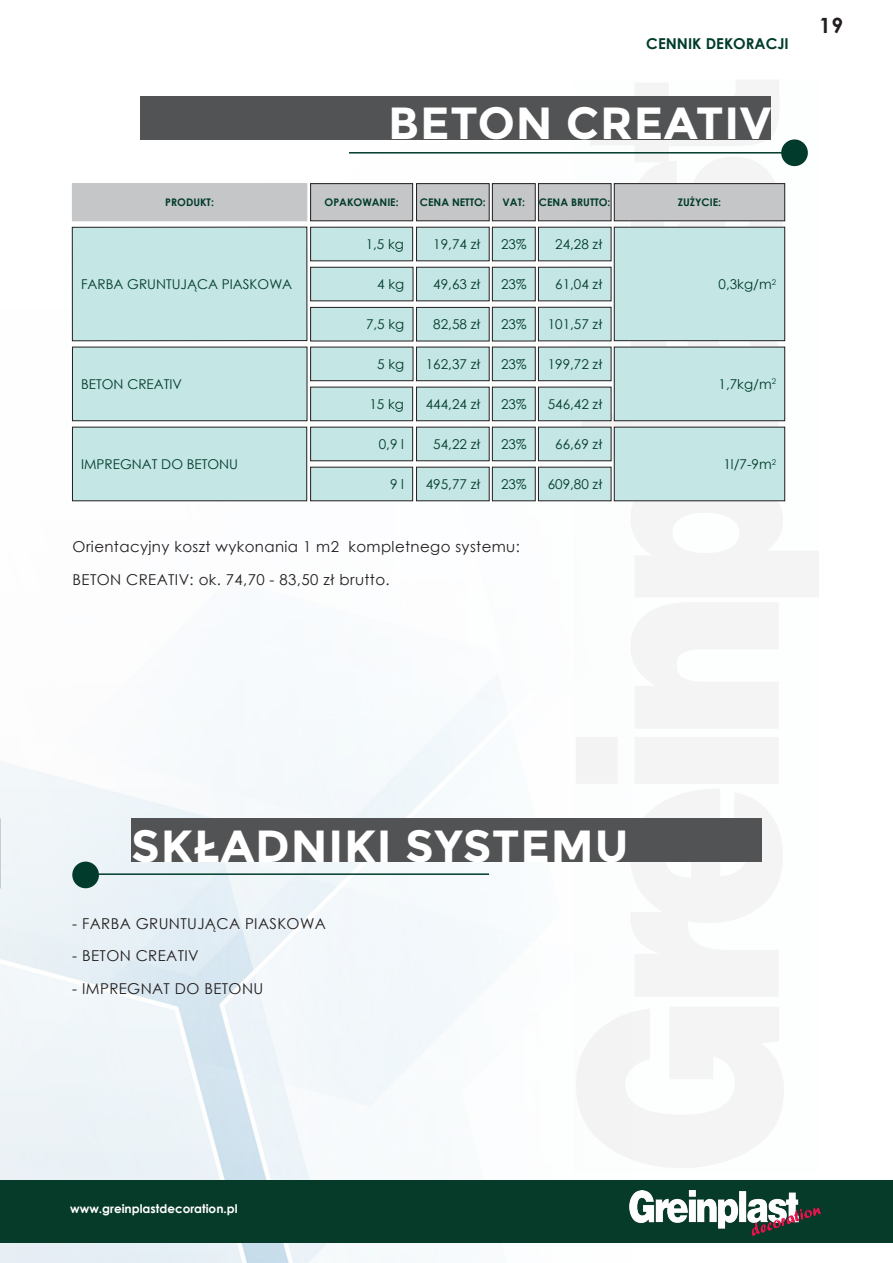
<style>
.page{position:relative;width:893px;height:1263px;background:#fff}
.page>*{position:absolute;margin:0;border:0;box-sizing:border-box;transform-origin:0 0}
.Title_1{font:700 45px "Montserrat";letter-spacing:.02em;color:#fff}
.t1{font:700 21px "Century Gothic";color:#231f20}
.Styl_akapitowy_1{font:15px "Century Gothic";letter-spacing:.025em;color:#231f20}
.t2{font:700 15px "Century Gothic";color:#003b2b}
.dane_wprowadzane_do{font:13.5px "Century Gothic";color:#003b2b}
.dane_w_tabelce{font:13.5px "Century Gothic";color:#003b2b}
.t3{font:700 12px "Century Gothic";color:#fff}
.tytul_w_ramce{font:700 10.5px "Century Gothic";color:#003b2b}
</style>
<div class="page">
<img style="left:0;top:139px;width:632px;height:1124px">
<svg style="left:576px;top:80px;width:243px;height:1089px"></svg>
<div style="left:0;top:1180px;width:893px;height:62px;background:#073b29"></div>
<img style="left:629px;top:1191px;width:192px;height:44px">
<hr style="left:349px;top:152px;width:445px;height:2px;background:#003b2b">
<hr style="left:86px;top:873px;width:403px;height:2px;background:#003b2b">
<div style="left:781px;top:139px;width:27px;height:27px;background:#003b2b;border-radius:50%"></div>
<div style="left:72px;top:861px;width:27px;height:27px;background:#003b2b;border-radius:50%"></div>
<div style="left:140px;top:96px;width:631px;height:43px;background:#525354"></div>
<div style="left:131px;top:818px;width:631px;height:43px;background:#525354"></div>
<div style="left:72px;top:184px;width:235px;height:37px;background:#c5c6c8"></div>
<div style="left:72px;top:183px;width:235px;height:38px;border:1px solid #c5c6c8"></div>
<div style="left:72px;top:227px;width:235px;height:114px;background:#c4e6e4"></div>
<div style="left:72px;top:227px;width:235px;height:114px;border:1px solid #231f20"></div>
<div style="left:72px;top:347px;width:235px;height:74px;background:#c4e6e4"></div>
<div style="left:72px;top:347px;width:235px;height:74px;border:1px solid #231f20"></div>
<div style="left:72px;top:427px;width:235px;height:74px;background:#c4e6e4"></div>
<div style="left:311px;top:184px;width:102px;height:37px;background:#c5c6c8"></div>
<div style="left:310px;top:183px;width:103px;height:38px;border:1px solid #231f20"></div>
<div style="left:311px;top:227px;width:102px;height:34px;background:#c4e6e4"></div>
<div style="left:311px;top:267px;width:102px;height:34px;background:#c4e6e4"></div>
<div style="left:310px;top:267px;width:103px;height:34px;border:1px solid #231f20"></div>
<div style="left:311px;top:307px;width:102px;height:34px;background:#c4e6e4"></div>
<div style="left:310px;top:307px;width:103px;height:34px;border:1px solid #231f20"></div>
<div style="left:311px;top:347px;width:102px;height:34px;background:#c4e6e4"></div>
<div style="left:310px;top:347px;width:103px;height:34px;border:1px solid #231f20"></div>
<div style="left:311px;top:387px;width:102px;height:34px;background:#c4e6e4"></div>
<div style="left:310px;top:387px;width:103px;height:34px;border:1px solid #231f20"></div>
<div style="left:311px;top:427px;width:102px;height:34px;background:#c4e6e4"></div>
<div style="left:310px;top:427px;width:103px;height:34px;border:1px solid #231f20"></div>
<div style="left:417px;top:184px;width:72px;height:37px;background:#c5c6c8"></div>
<div style="left:416px;top:183px;width:73px;height:38px;border:1px solid #231f20"></div>
<div style="left:417px;top:227px;width:72px;height:34px;background:#c4e6e4"></div>
<div style="left:417px;top:267px;width:72px;height:34px;background:#c4e6e4"></div>
<div style="left:416px;top:267px;width:73px;height:34px;border:1px solid #231f20"></div>
<div style="left:417px;top:307px;width:72px;height:34px;background:#c4e6e4"></div>
<div style="left:416px;top:307px;width:73px;height:34px;border:1px solid #231f20"></div>
<div style="left:417px;top:347px;width:72px;height:34px;background:#c4e6e4"></div>
<div style="left:416px;top:347px;width:73px;height:34px;border:1px solid #231f20"></div>
<div style="left:417px;top:387px;width:72px;height:34px;background:#c4e6e4"></div>
<div style="left:416px;top:387px;width:73px;height:34px;border:1px solid #231f20"></div>
<div style="left:417px;top:427px;width:72px;height:34px;background:#c4e6e4"></div>
<div style="left:416px;top:427px;width:73px;height:34px;border:1px solid #231f20"></div>
<div style="left:538px;top:184px;width:73px;height:37px;background:#c5c6c8"></div>
<div style="left:538px;top:183px;width:73px;height:38px;border:1px solid #231f20"></div>
<div style="left:538px;top:227px;width:73px;height:34px;background:#c4e6e4"></div>
<div style="left:538px;top:267px;width:73px;height:34px;background:#c4e6e4"></div>
<div style="left:538px;top:267px;width:73px;height:34px;border:1px solid #231f20"></div>
<div style="left:538px;top:307px;width:73px;height:34px;background:#c4e6e4"></div>
<div style="left:538px;top:307px;width:73px;height:34px;border:1px solid #231f20"></div>
<div style="left:538px;top:347px;width:73px;height:34px;background:#c4e6e4"></div>
<div style="left:538px;top:347px;width:73px;height:34px;border:1px solid #231f20"></div>
<div style="left:538px;top:387px;width:73px;height:34px;background:#c4e6e4"></div>
<div style="left:538px;top:387px;width:73px;height:34px;border:1px solid #231f20"></div>
<div style="left:538px;top:427px;width:73px;height:34px;background:#c4e6e4"></div>
<div style="left:538px;top:427px;width:73px;height:34px;border:1px solid #231f20"></div>
<div style="left:614px;top:184px;width:171px;height:37px;background:#c5c6c8"></div>
<div style="left:614px;top:183px;width:171px;height:38px;border:1px solid #231f20"></div>
<div style="left:614px;top:227px;width:171px;height:114px;background:#c4e6e4"></div>
<div style="left:614px;top:227px;width:171px;height:114px;border:1px solid #231f20"></div>
<div style="left:614px;top:347px;width:171px;height:74px;background:#c4e6e4"></div>
<div style="left:614px;top:347px;width:171px;height:74px;border:1px solid #231f20"></div>
<div style="left:614px;top:427px;width:171px;height:74px;background:#c4e6e4"></div>
<div style="left:614px;top:427px;width:171px;height:74px;border:1px solid #231f20"></div>
<div style="left:492px;top:184px;width:43px;height:37px;background:#c5c6c8"></div>
<div style="left:492px;top:183px;width:43px;height:38px;border:1px solid #231f20"></div>
<div style="left:492px;top:227px;width:43px;height:34px;background:#c4e6e4"></div>
<div style="left:492px;top:267px;width:43px;height:34px;background:#c4e6e4"></div>
<div style="left:492px;top:267px;width:43px;height:34px;border:1px solid #231f20"></div>
<div style="left:492px;top:307px;width:43px;height:34px;background:#c4e6e4"></div>
<div style="left:492px;top:307px;width:43px;height:34px;border:1px solid #231f20"></div>
<div style="left:492px;top:347px;width:43px;height:34px;background:#c4e6e4"></div>
<div style="left:492px;top:347px;width:43px;height:34px;border:1px solid #231f20"></div>
<div style="left:492px;top:387px;width:43px;height:34px;background:#c4e6e4"></div>
<div style="left:492px;top:387px;width:43px;height:34px;border:1px solid #231f20"></div>
<div style="left:492px;top:427px;width:43px;height:34px;background:#c4e6e4"></div>
<div style="left:492px;top:427px;width:43px;height:34px;border:1px solid #231f20"></div>
<div style="left:311px;top:467px;width:102px;height:34px;background:#c4e6e4"></div>
<div style="left:417px;top:467px;width:72px;height:34px;background:#c4e6e4"></div>
<div style="left:538px;top:467px;width:73px;height:34px;background:#c4e6e4"></div>
<div style="left:492px;top:467px;width:43px;height:34px;background:#c4e6e4"></div>
<p class="t2" style="left:646px;top:32px;width:144px">CENNIK DEKORACJI</p>
<p class="Title_1" style="left:388px;top:97px;width:384px">BETON CREATIV</p>
<p class="tytul_w_ramce" style="left:165px;top:194px;width:50px">PRODUKT:</p>
<p class="dane_w_tabelce" style="left:81px;top:275px;width:213px">FARBA GRUNTUJĄCA PIASKOWA</p>
<p class="dane_w_tabelce" style="left:81px;top:375px;width:102px">BETON CREATIV</p>
<p class="tytul_w_ramce" style="left:325px;top:194px;width:76px">OPAKOWANIE:</p>
<p class="dane_wprowadzane_do" style="left:366px;top:235px;width:40px">1,5 kg</p>
<p class="dane_wprowadzane_do" style="left:377px;top:275px;width:29px">4 kg</p>
<p class="dane_wprowadzane_do" style="left:366px;top:315px;width:40px">7,5 kg</p>
<p class="dane_wprowadzane_do" style="left:377px;top:355px;width:29px">5 kg</p>
<p class="dane_wprowadzane_do" style="left:369px;top:395px;width:36px">15 kg</p>
<p class="dane_wprowadzane_do" style="left:379px;top:435px;width:27px">0,9 l</p>
<p class="tytul_w_ramce" style="left:420px;top:194px;width:67px">CENA NETTO:</p>
<p class="dane_wprowadzane_do" style="left:433px;top:235px;width:49px">19,74 zł</p>
<p class="dane_wprowadzane_do" style="left:433px;top:275px;width:49px">49,63 zł</p>
<p class="dane_wprowadzane_do" style="left:433px;top:315px;width:49px">82,58 zł</p>
<p class="dane_wprowadzane_do" style="left:426px;top:355px;width:56px">162,37 zł</p>
<p class="dane_wprowadzane_do" style="left:426px;top:395px;width:56px">444,24 zł</p>
<p class="dane_wprowadzane_do" style="left:433px;top:435px;width:49px">54,22 zł</p>
<p class="tytul_w_ramce" style="left:503px;top:194px;width:24px">VAT:</p>
<p class="dane_w_tabelce" style="left:501px;top:235px;width:27px">23%</p>
<p class="dane_w_tabelce" style="left:501px;top:275px;width:27px">23%</p>
<p class="dane_w_tabelce" style="left:501px;top:315px;width:27px">23%</p>
<p class="dane_w_tabelce" style="left:501px;top:355px;width:27px">23%</p>
<p class="dane_w_tabelce" style="left:501px;top:395px;width:27px">23%</p>
<p class="dane_w_tabelce" style="left:501px;top:435px;width:27px">23%</p>
<p class="tytul_w_ramce" style="left:539px;top:194px;width:73px">CENA BRUTTO:</p>
<p class="dane_wprowadzane_do" style="left:555px;top:235px;width:49px">24,28 zł</p>
<p class="dane_wprowadzane_do" style="left:555px;top:275px;width:49px">61,04 zł</p>
<p class="dane_wprowadzane_do" style="left:548px;top:315px;width:56px">101,57 zł</p>
<p class="dane_wprowadzane_do" style="left:548px;top:355px;width:56px">199,72 zł</p>
<p class="dane_wprowadzane_do" style="left:548px;top:395px;width:56px">546,42 zł</p>
<p class="dane_wprowadzane_do" style="left:555px;top:435px;width:49px">66,69 zł</p>
<p class="tytul_w_ramce" style="left:678px;top:194px;width:45px">ZUŻYCIE:</p>
<p class="dane_wprowadzane_do" style="left:718px;top:275px;width:59px">0,3kg/m<sup>2</sup></p>
<p class="dane_wprowadzane_do" style="left:718px;top:375px;width:59px">1,7kg/m<sup>2</sup></p>
<p class="dane_w_tabelce" style="left:81px;top:455px;width:158px">IMPREGNAT DO BETONU</p>
<p class="dane_wprowadzane_do" style="left:723px;top:455px;width:54px">1l/7-9m<sup>2</sup></p>
<p class="dane_wprowadzane_do" style="left:390px;top:475px;width:15px">9 l</p>
<p class="dane_wprowadzane_do" style="left:426px;top:475px;width:56px">495,77 zł</p>
<p class="dane_w_tabelce" style="left:501px;top:475px;width:27px">23%</p>
<p class="dane_wprowadzane_do" style="left:548px;top:475px;width:56px">609,80 zł</p>
<p class="Styl_akapitowy_1" style="left:73px;top:536px;width:449px">Orientacyjny koszt wykonania 1 m2 kompletnego systemu:</p>
<p class="Styl_akapitowy_1" style="left:73px;top:569px;width:319px">BETON CREATIV: ok. 74,70 - 83,50 zł brutto.</p>
<h2 class="t1" style="left:819px;top:9px;width:26px">19</h2>
<p class="Title_1" style="left:131px;top:819px;width:499px">SKŁADNIKI SYSTEMU</p>
<p class="Styl_akapitowy_1" style="left:72px;top:913px;width:255px">- FARBA GRUNTUJĄCA PIASKOWA</p>
<p class="Styl_akapitowy_1" style="left:72px;top:945px;width:128px">- BETON CREATIV</p>
<p class="Styl_akapitowy_1" style="left:72px;top:978px;width:193px">- IMPREGNAT DO BETONU</p>
<p class="t3" style="left:70px;top:1199px;width:169px">www.greinplastdecoration.pl</p>
</div>
